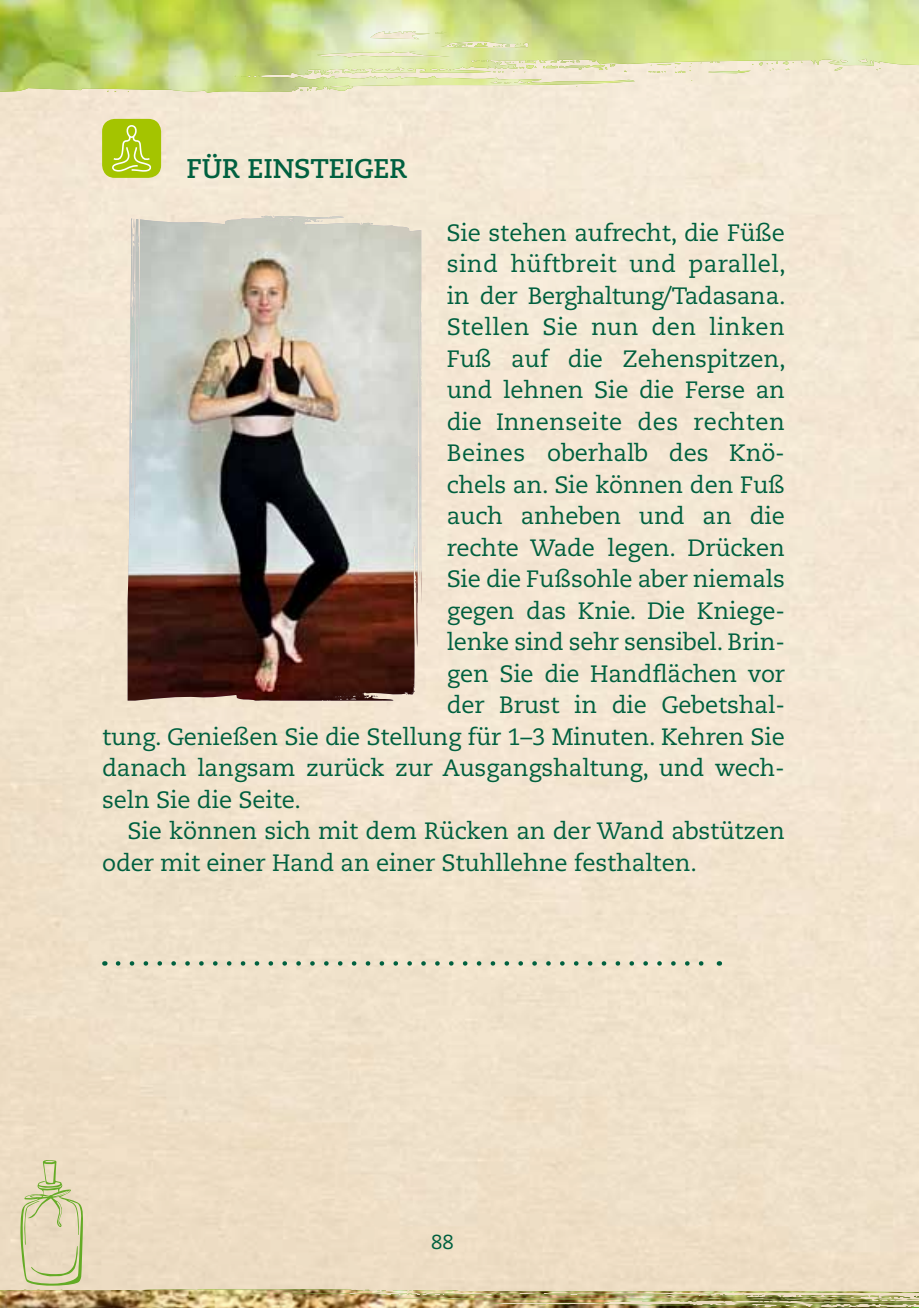
<style>
.page{position:relative;width:919px;height:1308px;background:#fff}
.page>*{position:absolute;margin:0;border:0;box-sizing:border-box;transform-origin:0 0}
.t1{font:700 27px "Caecilia LT Std";letter-spacing:-.005em;color:#00603f}
.t2{font:23.62px "Caecilia LT Std";letter-spacing:-.005em;color:#00603f}
.t3{font:23.62px "Caecilia LT Std";letter-spacing:.02em;color:#00603f}
.t4{font:20.25px "Caecilia LT Std";color:#00603f}
</style>
<div class="page">
<div style="left:0;top:0;width:918px;height:1307px;background:#f3e5d1"></div>
<div style="left:102px;top:119px;width:59px;height:59px;background:#a4c400;border-radius:13px"></div>
<svg style="left:112px;top:125px;width:39px;height:47px"></svg>
<img style="left:128px;top:216px;width:290px;height:484px">
<svg style="left:118px;top:961px;width:586px;height:4px"></svg>
<img style="left:0;top:0;width:918px;height:95px">
<svg style="left:0;top:1160px;width:918px;height:147px"></svg>
<p class="t1" style="left:186px;top:152px;width:105px">FÜR EINSTE</p>
<p class="t1" style="left:345px;top:152px;width:64px">IGER</p>
<p class="t2" style="left:446px;top:219px;width:340px">Sie stehen aufrecht, die Füße</p>
<p class="t3" style="left:446px;top:250px;width:340px">sind hüftbreit und parallel,</p>
<p class="t2" style="left:446px;top:282px;width:340px">in der Berghaltung/Tadasana.</p>
<p class="t3" style="left:446px;top:313px;width:340px">Stellen Sie nun den linken</p>
<p class="t2" style="left:446px;top:345px;width:340px">Fuß auf die Zehenspitzen,</p>
<p class="t2" style="left:446px;top:376px;width:340px">und lehnen Sie die Ferse an</p>
<p class="t3" style="left:446px;top:408px;width:340px">die Innenseite des rechten</p>
<p class="t2" style="left:446px;top:439px;width:340px">Beines oberhalb des Knö-</p>
<p class="t2" style="left:446px;top:471px;width:340px">chels an. Sie können den Fuß</p>
<p class="t2" style="left:446px;top:502px;width:340px">auch anheben und an die</p>
<p class="t2" style="left:446px;top:534px;width:340px">rechte Wade legen. Drücken</p>
<p class="t2" style="left:446px;top:565px;width:340px">Sie die Fußsohle aber niemals</p>
<p class="t2" style="left:446px;top:597px;width:340px">gegen das Knie. Die Kniege-</p>
<p class="t2" style="left:446px;top:628px;width:340px">lenke sind sehr sensibel. Brin-</p>
<p class="t2" style="left:446px;top:660px;width:340px">gen Sie die Handflächen vor</p>
<p class="t2" style="left:446px;top:691px;width:340px">der Brust in die Gebetshal-</p>
<p class="t2" style="left:102px;top:723px;width:684px">tung. Genießen Sie die Stellung für 1–3 Minuten. Kehren Sie</p>
<p class="t2" style="left:102px;top:754px;width:684px">danach langsam zurück zur Ausgangshaltung, und wech-</p>
<p class="t2" style="left:102px;top:786px;width:200px">seln Sie die Seite.</p>
<p class="t2" style="left:128px;top:817px;width:658px">Sie können sich mit dem Rücken an der Wand abstützen</p>
<p class="t2" style="left:102px;top:849px;width:596px">oder mit einer Hand an einer Stuhllehne festhalten.</p>
<p class="t4" style="left:431px;top:1230px;width:24px">88</p>
</div>
